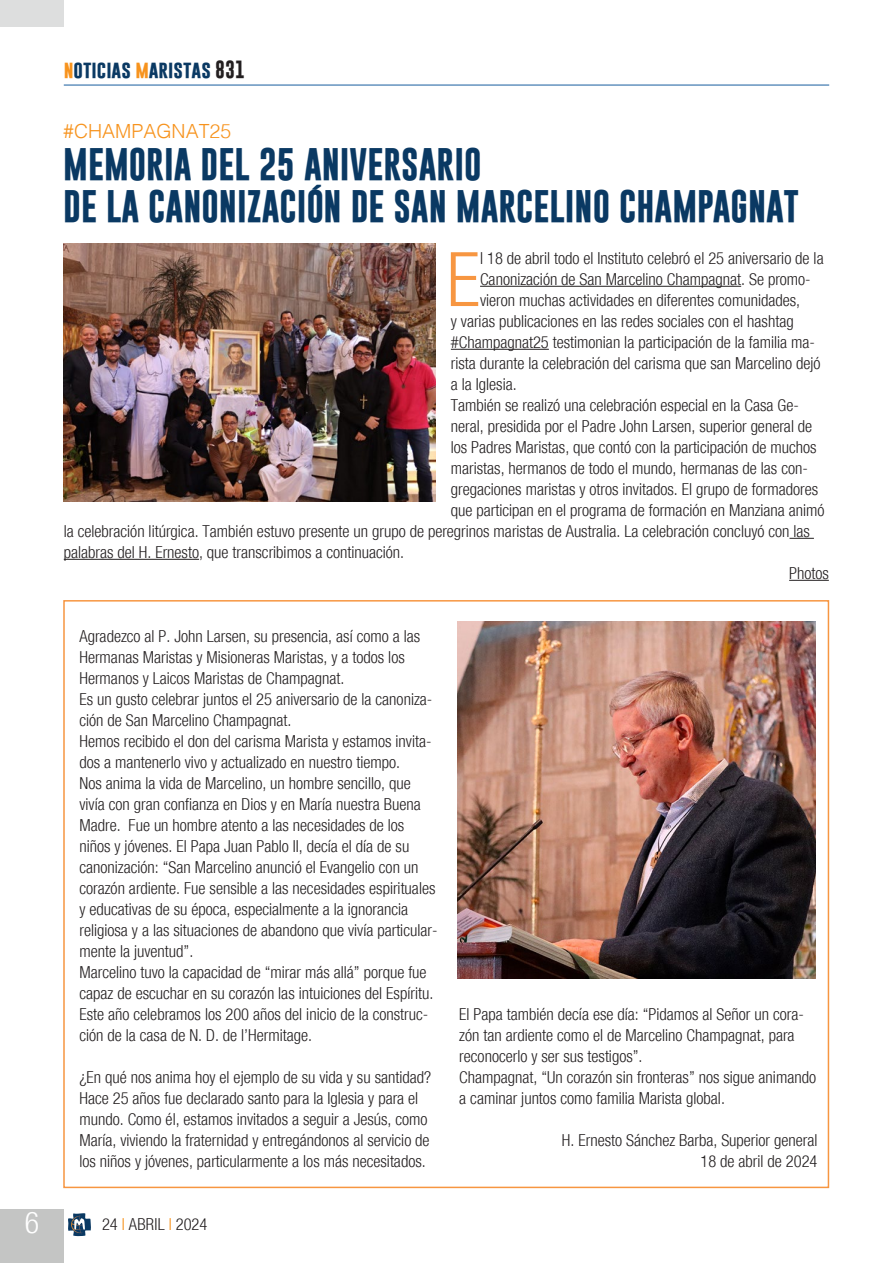
<style>
.page{position:relative;width:893px;height:1263px;background:#fff}
.page>*{position:absolute;margin:0;border:0;box-sizing:border-box;transform-origin:0 0}
.Testo_normal{font:300 condensed 75.3px "Helvetica Neue";color:#f79641}
.Titolo{font:700 33px "Gobold";color:#0a3963}
.t1{font:300 condensed 30px "Helvetica Neue";color:#fff}
.Titolo-2{font:300 19.5px "Helvetica";color:#f7931d}
.t2{font:700 18px "Gobold";color:#0a3963}
.Testo_normal-2{font:300 condensed 16.5px/21px "Helvetica Neue";color:#231f20}
.s1{color:#f7931d}
.s2{color:#231f20}
</style>
<div class="page">
<div style="left:0;top:1209px;width:64px;height:54px;background:#c4c5c4"></div>
<hr style="left:64px;top:85px;width:765px;height:1px;background:#175d9e">
<svg style="left:68px;top:1213px;width:23px;height:23px"></svg>
<div style="left:0;top:0;width:64px;height:27px;background:#dddede"></div>
<img style="left:457px;top:621px;width:359px;height:357px">
<hr style="left:480px;top:286px;width:261px;height:1px;background:#231f20">
<hr style="left:451px;top:349px;width:98px;height:1px;background:#231f20">
<svg style="left:789px;top:538px;width:25px;height:1px"></svg>
<hr style="left:64px;top:559px;width:135px;height:1px;background:#231f20">
<hr style="left:789px;top:580px;width:40px;height:1px;background:#231f20">
<img style="left:64px;top:243px;width:372px;height:258px">
<h3 class="t1" style="left:25px;top:1205px;width:16px">6</h3>
<p class="t2" style="left:64px;top:57px;width:183px"><span class="s1">n</span>oticias <span class="s1">m</span>aristas <span class="s2">831</span></p>
<p class="Titolo-2" style="left:63px;top:114px;width:169px">#CHAMPAGNAT25</p>
<p class="Titolo" style="left:63px;top:143px;width:420px">MEMORIA DEL 25 ANIVERSARIO</p>
<p class="Titolo" style="left:63px;top:185px;width:737px">DE LA CANONIZACIÓN DE SAN MARCELINO CHAMPAGNAT</p>
<p class="Testo_normal" style="left:447px;top:236px;width:35px">E</p>
<p class="Testo_normal-2" style="left:480px;top:248px;width:345px">l 18 de abril todo el Instituto celebró el 25 aniversario de la</p>
<p class="Testo_normal-2" style="left:480px;top:269px;width:332px">Canonización de San Marcelino Champagnat. Se promo-</p>
<p class="Testo_normal-2" style="left:480px;top:290px;width:322px">vieron muchas actividades en diferentes comunidades,</p>
<p class="Testo_normal-2" style="left:451px;top:311px;width:344px">y varias publicaciones en las redes sociales con el hashtag</p>
<p class="Testo_normal-2" style="left:451px;top:332px;width:366px">#Champagnat25 testimonian la participación de la familia ma-</p>
<p class="Testo_normal-2" style="left:451px;top:353px;width:371px">rista durante la celebración del carisma que san Marcelino dejó</p>
<p class="Testo_normal-2" style="left:451px;top:374px;width:67px">a la Iglesia.</p>
<p class="Testo_normal-2" style="left:451px;top:395px;width:350px">También se realizó una celebración especial en la Casa Ge-</p>
<p class="Testo_normal-2" style="left:451px;top:416px;width:363px">neral, presidida por el Padre John Larsen, superior general de</p>
<p class="Testo_normal-2" style="left:451px;top:437px;width:367px">los Padres Maristas, que contó con la participación de muchos</p>
<p class="Testo_normal-2" style="left:451px;top:458px;width:359px">maristas, hermanos de todo el mundo, hermanas de las con-</p>
<p class="Testo_normal-2" style="left:451px;top:479px;width:369px">gregaciones maristas y otros invitados. El grupo de formadores</p>
<p class="Testo_normal-2" style="left:451px;top:500px;width:375px">que participan en el programa de formación en Manziana animó</p>
<p class="Testo_normal-2" style="left:64px;top:521px;width:748px">la celebración litúrgica. También estuvo presente un grupo de peregrinos maristas de Australia. La celebración concluyó con las</p>
<p class="Testo_normal-2" style="left:64px;top:542px;width:342px">palabras del H. Ernesto, que transcribimos a continuación.</p>
<p class="Testo_normal-2" style="left:789px;top:563px;width:41px">Photos</p>
<p class="Testo_normal-2" style="left:79px;top:626px;width:342px">Agradezco al P. John Larsen, su presencia, así como a las<br>Hermanas Maristas y Misioneras Maristas, y a todos los<br>Hermanos y Laicos Maristas de Champagnat.</p>
<p class="Testo_normal-2" style="left:79px;top:689px;width:354px">Es un gusto celebrar juntos el 25 aniversario de la canoniza&shy;ción de San Marcelino Champagnat.</p>
<p class="Testo_normal-2" style="left:79px;top:731px;width:354px">Hemos recibido el don del carisma Marista y estamos invita&shy;dos a mantenerlo vivo y actualizado en nuestro tiempo.</p>
<p class="Testo_normal-2" style="left:79px;top:773px;width:360px">Nos anima la vida de Marcelino, un hombre sencillo, que vivía con gran confianza en Dios y en María nuestra Buena Madre. Fue un hombre atento a las necesidades de los niños y jóvenes. El Papa Juan Pablo II, decía el día de su canonización: “San Marcelino anunció el Evangelio con un corazón ardiente. Fue sensible a las necesidades espirituales y educativas de su época, especialmente a la ignorancia religiosa y a las situaciones de abandono que vivía particular&shy;mente la juventud”.</p>
<p class="Testo_normal-2" style="left:79px;top:962px;width:355px">Marcelino tuvo la capacidad de “mirar más allá” porque fue capaz de escuchar en su corazón las intuiciones del Espíritu.<br>Este año celebramos los 200 años del inicio de la construc&shy;ción de la casa de N. D. de l’Hermitage.</p>
<p class="Testo_normal-2" style="left:79px;top:1067px;width:353px">¿En qué nos anima hoy el ejemplo de su vida y su santidad?</p>
<p class="Testo_normal-2" style="left:79px;top:1088px;width:352px">Hace 25 años fue declarado santo para la Iglesia y para el mundo. Como él, estamos invitados a seguir a Jesús, como María, viviendo la fraternidad y entregándonos al servicio de los niños y jóvenes, particularmente a los más necesitados.</p>
<p class="Testo_normal-2" style="left:102px;top:1214px;width:107px">24 <span class="s1">I</span> ABRIL <span class="s1">I</span> 2024</p>
<p class="Testo_normal-2" style="left:459px;top:1004px;width:346px">El Papa también decía ese día: “Pidamos al Señor un cora&shy;zón tan ardiente como el de Marcelino Champagnat, para reconocerlo y ser sus testigos”.</p>
<p class="Testo_normal-2" style="left:459px;top:1067px;width:358px">Champagnat, “Un corazón sin fronteras” nos sigue animando a caminar juntos como familia Marista global.</p>
<p class="Testo_normal-2" style="left:562px;top:1130px;width:257px">H. Ernesto Sánchez Barba, Superior general</p>
<p class="Testo_normal-2" style="left:700px;top:1151px;width:119px">18 de abril de 2024</p>
</div>
